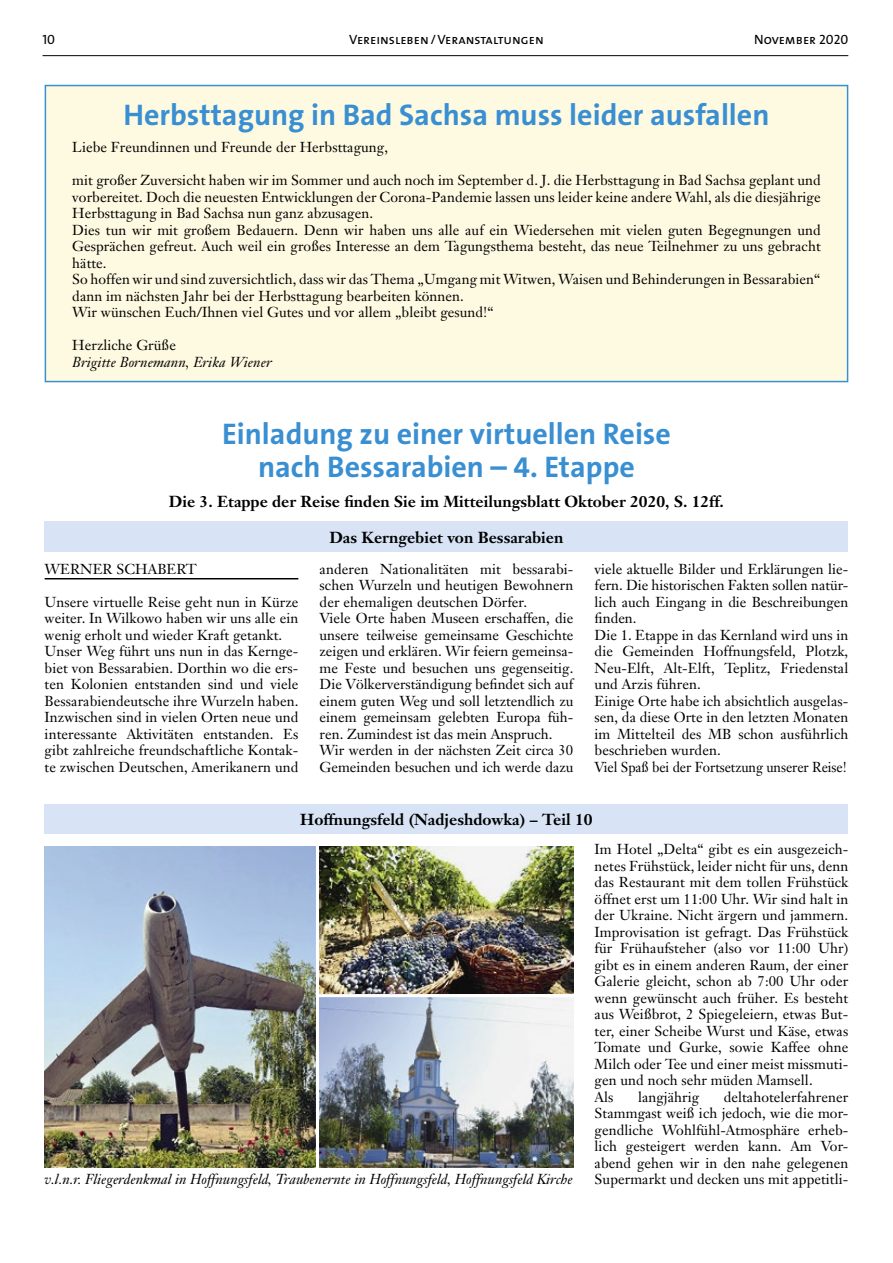
<style>
.page{position:relative;width:893px;height:1263px;background:#fff}
.page>*{position:absolute;margin:0;border:0;box-sizing:border-box;transform-origin:0 0}
.t1{font:700 30px/33px "The Sans B7";color:#398fd1;text-align:center}
.t2{font:700 15.75px "Janson Text";color:#000}
.t3{font:14.25px/16.5px "Janson Text";letter-spacing:.005em;color:#000}
.t4{font:italic 14.25px "Janson Text";color:#000}
.t5{font:13.5px "The Sans Caps";color:#000}
</style>
<div class="page">
<hr style="left:43px;top:55px;width:805px;height:1px;background:#000">
<div style="left:45px;top:85px;width:803px;height:297px;background:#fefae2;border:2px solid #398fd1"></div>
<div style="left:45px;top:804px;width:803px;height:29px;background:#d8e4f5"></div>
<img style="left:45px;top:846px;width:271px;height:322px">
<img style="left:320px;top:846px;width:253px;height:148px">
<img style="left:320px;top:997px;width:253px;height:171px">
<div style="left:45px;top:522px;width:803px;height:30px;background:#d8e4f5"></div>
<hr style="left:45px;top:578px;width:253px;height:1px;background:#000">
<p class="t5" style="left:43px;top:28px;width:14px">10</p>
<p class="t5" style="left:349px;top:28px;width:196px">Vereinsleben/Veranstaltungen</p>
<p class="t5" style="left:754px;top:28px;width:96px">November 2020</p>
<h1 class="t1" style="left:123px;top:99px;width:647px">Herbsttagung in Bad Sachsa muss leider ausfallen</h1>
<p class="t3" style="left:72px;top:139px;width:317px">Liebe Freundinnen und Freunde der Herbsttagung,</p>
<p class="t3" style="left:72px;top:172px;width:750px">mit großer Zuversicht haben wir im Sommer und auch noch im September d. J. die Herbsttagung in Bad Sachsa geplant und vorbereitet. Doch die neuesten Entwicklungen der Corona-Pandemie lassen uns leider keine andere Wahl, als die diesjährige Herbsttagung in Bad Sachsa nun ganz abzusagen.<br>Dies tun wir mit großem Bedauern. Denn wir haben uns alle auf ein Wiedersehen mit vielen guten Begegnungen und Gesprächen gefreut. Auch weil ein großes Interesse an dem Tagungsthema besteht, das neue Teilnehmer zu uns gebracht hätte.<br>So hoffen wir und sind zuversichtlich, dass wir das Thema „Umgang mit Witwen, Waisen und Behinderungen in Bessarabien“ dann im nächsten Jahr bei der Herbsttagung bearbeiten können.<br>Wir wünschen Euch/Ihnen viel Gutes und vor allem „bleibt gesund!“</p>
<p class="t3" style="left:72px;top:337px;width:105px">Herzliche Grüße</p>
<p class="t4" style="left:72px;top:353px;width:201px">Brigitte Bornemann, Erika Wiener</p>
<h1 class="t1" style="left:222px;top:419px;width:450px">Einladung zu einer virtuellen Reise nach Bessarabien – 4. Etappe</h1>
<p class="t2" style="left:169px;top:491px;width:557px">Die 3. Etappe der Reise finden Sie im Mitteilungsblatt Oktober 2020, S. 12ff.</p>
<p class="t3" style="left:45px;top:560px;width:154px">WERNER SCHABERT</p>
<p class="t3" style="left:45px;top:593px;width:255px">Unsere virtuelle Reise geht nun in Kürze weiter. In Wilkowo haben wir uns alle ein wenig erholt und wieder Kraft getankt.<br>Unser Weg führt uns nun in das Kernge&shy;biet von Bessarabien. Dorthin wo die ers&shy;ten Kolonien entstanden sind und viele Bessarabiendeutsche ihre Wurzeln haben.<br>Inzwischen sind in vielen Orten neue und interessante Aktivitäten entstanden. Es gibt zahlreiche freundschaftliche Kontak&shy;te zwischen Deutschen, Amerikanern und</p>
<p class="t2" style="left:329px;top:527px;width:235px">Das Kerngebiet von Bessarabien</p>
<p class="t3" style="left:320px;top:560px;width:255px">anderen Nationalitäten mit bessarabi&shy;schen Wurzeln und heutigen Bewohnern der ehemaligen deutschen Dörfer.<br>Viele Orte haben Museen erschaffen, die unsere teilweise gemeinsame Geschichte zeigen und erklären. Wir feiern gemeinsa&shy;me Feste und besuchen uns gegenseitig.<br>Die Völkerverständigung befindet sich auf einem guten Weg und soll letztendlich zu einem gemeinsam gelebten Europa füh&shy;ren. Zumindest ist das mein Anspruch.<br>Wir werden in der nächsten Zeit circa 30<br>Gemeinden besuchen und ich werde dazu</p>
<p class="t3" style="left:595px;top:560px;width:255px">viele aktuelle Bilder und Erklärungen lie&shy;fern. Die historischen Fakten sollen natür&shy;lich auch Eingang in die Beschreibungen finden.<br>Die 1. Etappe in das Kernland wird uns in die Gemeinden Hoffnungsfeld, Plotzk, Neu-Elft, Alt-Elft, Teplitz, Friedenstal und Arzis führen.<br>Einige Orte habe ich absichtlich ausgelas&shy;sen, da diese Orte in den letzten Monaten im Mittelteil des MB schon ausführlich beschrieben wurden.<br>Viel Spaß bei der Fortsetzung unserer Reise!</p>
<p class="t2" style="left:300px;top:809px;width:294px">Hoffnungsfeld (Nadjeshdowka) – Teil 10</p>
<p class="t4" style="left:45px;top:1170px;width:530px">v.l.n.r. Fliegerdenkmal in Hoffnungsfeld, Traubenernte in Hoffnungsfeld, Hoffnungsfeld Kirche</p>
<p class="t3" style="left:595px;top:841px;width:255px">Im Hotel „Delta“ gibt es ein ausgezeich&shy;netes Frühstück, leider nicht für uns, denn das Restaurant mit dem tollen Frühstück öffnet erst um 11:00 Uhr. Wir sind halt in der Ukraine. Nicht ärgern und jammern.<br>Improvisation ist gefragt. Das Frühstück für Frühaufsteher (also vor 11:00 Uhr) gibt es in einem anderen Raum, der einer Galerie gleicht, schon ab 7:00 Uhr oder wenn gewünscht auch früher. Es besteht aus Weißbrot, 2 Spiegeleiern, etwas But&shy;ter, einer Scheibe Wurst und Käse, etwas Tomate und Gurke, sowie Kaffee ohne Milch oder Tee und einer meist missmuti&shy;gen und noch sehr müden Mamsell.<br>Als</p>
<p class="t3" style="left:595px;top:1088px;width:255px;text-indent:129px">deltahotelerfahrener Stammgast weiß ich jedoch, wie die mor&shy;gendliche Wohlfühl-Atmosphäre erheb&shy;lich gesteigert werden kann. Am Vor&shy;abend gehen wir in den nahe gelegenen Supermarkt und decken uns mit appetitli-</p>
<p class="t3" style="left:638px;top:1088px;width:63px">langjährig</p>
</div>
